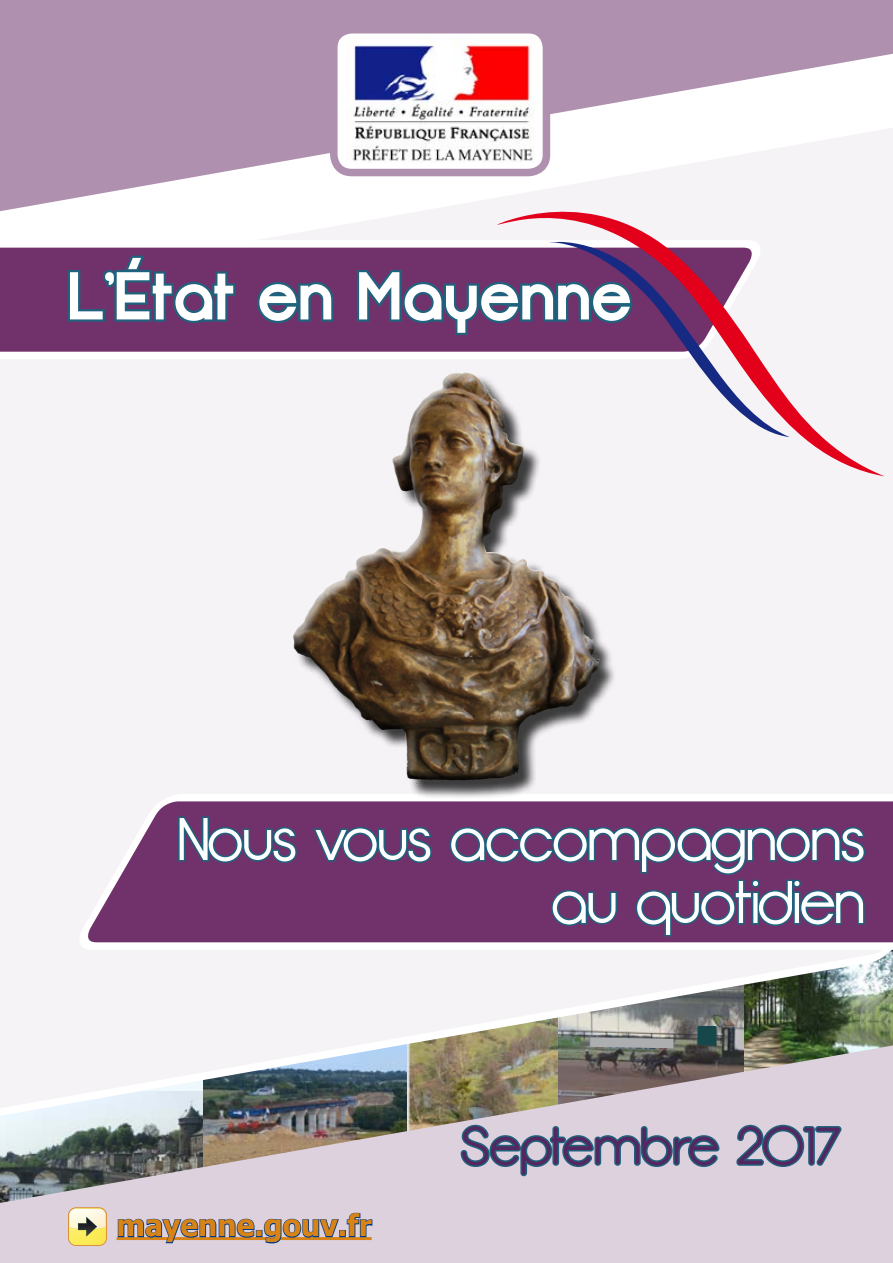
<style>
.page{position:relative;width:893px;height:1263px;background:#fff}
.page>*{position:absolute;margin:0;border:0;box-sizing:border-box;transform-origin:0 0}
.t1{font:700 67.5px "Opificio";color:#fff}
.t2{font:60px/63px "Opificio";letter-spacing:-.02em;color:#fff;text-align:right}
.t3{font:52.5px "Opificio Rounded";color:#532860}
.t4{font:700 30px "Tahoma";color:#d88316}
</style>
<div class="page">
<div style="left:0;top:241px;width:893px;height:774px;background:#f6f3f7"></div>
<svg style="left:0;top:0;width:893px;height:241px"></svg>
<div style="left:334px;top:30px;width:212px;height:143px;background:#fff;border-radius:18px"></div>
<img style="left:348px;top:37px;width:190px;height:130px">
<div style="left:330px;top:26px;width:220px;height:150px;border:8px solid #af90ae;border-radius:18px"></div>
<img style="left:0;top:1015px;width:893px;height:50px">
<svg style="left:64px;top:790px;width:829px;height:163px"></svg>
<svg style="left:177px;top:815px;width:122px;height:50px;background:#544271"></svg>
<svg style="left:311px;top:825px;width:123px;height:40px;background:#524371"></svg>
<svg style="left:448px;top:825px;width:419px;height:113px;background:#5c3e6f"></svg>
<svg style="left:0;top:236px;width:497px;height:127px"></svg>
<svg style="left:65px;top:253px;width:173px;height:73px;background:#564170"></svg>
<svg style="left:254px;top:279px;width:82px;height:47px;background:#4c4773"></svg>
<svg style="left:355px;top:268px;width:142px;height:69px;background:#544271"></svg>
<svg style="left:497px;top:180px;width:388px;height:296px;fill:#f6f3f7"></svg>
<svg style="left:549px;top:234px;width:241px;height:203px"></svg>
<div style="left:296px;top:367px;width:320px;height:433px;background:#000;opacity:.75"></div>
<div style="left:283px;top:361px;width:323px;height:424px;background:#f6f3f7"></div>
<div style="left:286px;top:378px;width:324px;height:407px;background:#000;opacity:.75"></div>
<img style="left:0;top:1065px;width:893px;height:198px">
<p class="t1" style="left:67px;top:256px;width:566px">L’État en Mayenne</p>
<p class="t2" style="left:177px;top:809px;width:689px">Nous vous accompagnons au quotidien</p>
<p class="t4" style="left:117px;top:1204px;width:257px">mayenne.gouv.fr</p>
<p class="t3" style="left:461px;top:1117px;width:382px">Septembre 2017</p>
</div>
